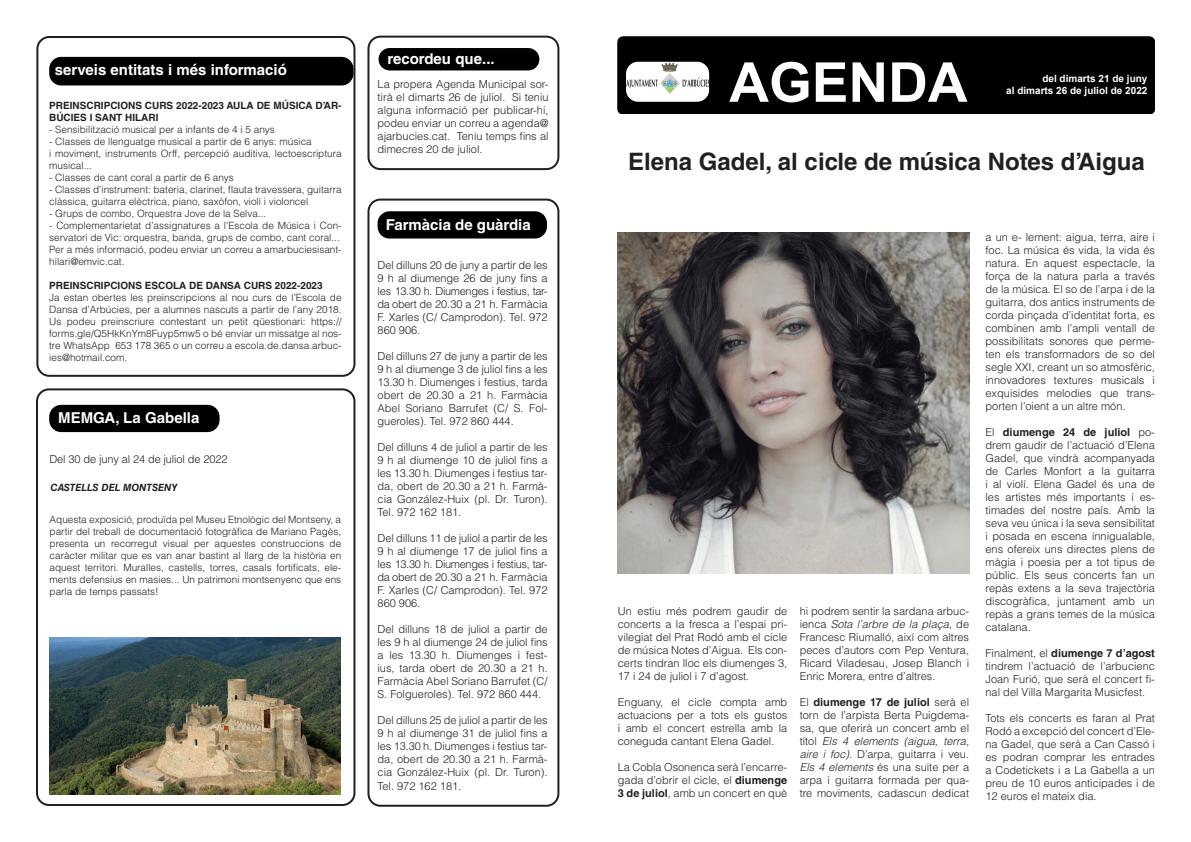
<style>
.page{position:relative;width:1191px;height:842px;background:#fff}
.page>*{position:absolute;margin:0;border:0;box-sizing:border-box;transform-origin:0 0}
.t1{font:700 55px "Arial";color:#fff}
.t2{font:700 24px "Helvetica LT Std";color:#231f20}
.t3{font:700 15px "Helvetica LT Std";color:#fff}
.t4{font:300 11px/13px "Helvetica LT Std";color:#231f20;text-align:justify}
.t5{font:300 10px/12px "Helvetica LT Std";color:#231f20}
.t6{font:700 10px/12px "Helvetica LT Std";color:#231f20}
.t7{font:700 10px "Arial";color:#fff}
.t8{font:italic 700 10px "Helvetica LT Std";color:#231f20}
.s1{font-weight:700}
.s2{font-style:italic}
</style>
<div class="page">
<div style="left:367px;top:199px;width:192px;height:608px;border:2px solid #231f20;border-radius:12px"></div>
<div style="left:367px;top:36px;width:192px;height:134px;border:2px solid #231f20;border-radius:12px"></div>
<div style="left:618px;top:36px;width:537px;height:77px;background:#000"></div>
<img style="left:626px;top:62px;width:83px;height:40px">
<div style="left:378px;top:48px;width:161px;height:22px;background:#000;border-radius:11px"></div>
<div style="left:377px;top:211px;width:170px;height:28px;background:#000;border-radius:12px"></div>
<div style="left:36px;top:36px;width:319px;height:341px;border:2px solid #231f20;border-radius:12px"></div>
<div style="left:36px;top:388px;width:319px;height:418px;border:2px solid #231f20;border-radius:12px"></div>
<div style="left:49px;top:405px;width:170px;height:27px;background:#000;border-radius:12px"></div>
<div style="left:49px;top:57px;width:304px;height:28px;background:#000;border-radius:12px"></div>
<img style="left:618px;top:233px;width:351px;height:341px">
<img style="left:49px;top:637px;width:291px;height:157px">
<p class="t3" style="left:55px;top:61px;width:233px">serveis entitats i més informació</p>
<p class="t6" style="left:49px;top:99px;width:294px">PREINSCRIPCIONS CURS 2022-2023 AULA DE MÚSICA D’AR-<br>BÚCIES I SANT HILARI</p>
<p class="t5" style="left:49px;top:123px;width:227px">- Sensibilització musical per a infants de 4 i 5 anys</p>
<p class="t5" style="left:49px;top:135px;width:264px">- Classes de llenguatge musical a partir de 6 anys: música</p>
<p class="t5" style="left:49px;top:147px;width:294px">i moviment, instruments Orff, percepció auditiva, lectoescriptura musical...</p>
<p class="t5" style="left:49px;top:171px;width:186px">- Classes de cant coral a partir de 6 anys</p>
<p class="t5" style="left:49px;top:183px;width:294px">- Classes d’instrument: bateria, clarinet, flauta travessera, guitarra</p>
<p class="t5" style="left:49px;top:195px;width:260px">clàssica, guitarra elèctrica, piano, saxòfon, violí i violoncel</p>
<p class="t5" style="left:49px;top:207px;width:219px">- Grups de combo, Orquestra Jove de la Selva...</p>
<p class="t5" style="left:49px;top:219px;width:294px">- Complementarietat d’assignatures a l’Escola de Música i Con&shy;servatori de Vic: orquestra, banda, grups de combo, cant coral...</p>
<p class="t5" style="left:49px;top:243px;width:294px">Per a més informació, podeu enviar un correu a amarbuciesisant&shy;hilari@emvic.cat.</p>
<p class="t6" style="left:49px;top:279px;width:275px">PREINSCRIPCIONS ESCOLA DE DANSA CURS 2022-2023</p>
<p class="t5" style="left:49px;top:291px;width:294px;text-align:justify">Ja estan obertes les preinscripcions al nou curs de l’Escola de Dansa d’Arbúcies, per a alumnes nascuts a partir de l’any 2018.<br>Us podeu preinscriure contestant un petit qüestionari: https:// forms.gle/Q5HkKnYm8Fuyp5mw5 o bé enviar un missatge al nos&shy;tre WhatsApp 653 178 365 o un correu a escola.de.dansa.arbuc&shy;ies@hotmail.com.</p>
<p class="t3" style="left:58px;top:408px;width:143px">MEMGA, La Gabella</p>
<p class="t4" style="left:49px;top:453px;width:180px">Del 30 de juny al 24 de juliol de 2022</p>
<p class="t8" style="left:50px;top:481px;width:129px">CASTELLS DEL MONTSENY</p>
<p class="t5" style="left:50px;top:513px;width:293px;text-align:justify">Aquesta exposició, produïda pel Museu Etnològic del Montseny, a partir del treball de documentació fotogràfica de Mariano Pagès, presenta un recorregut visual per aquestes construccions de caràcter militar que es van anar bastint al llarg de la història en aquest territori. Muralles, castells, torres, casals fortificats, ele&shy;ments defensius en masies... Un patrimoni montsenyenc que ens parla de temps passats!</p>
<p class="t3" style="left:387px;top:50px;width:109px">recordeu que...</p>
<p class="t4" style="left:377px;top:78px;width:173px">La propera Agenda Municipal sor&shy;tirà el dimarts 26 de juliol. Si teniu alguna informació per publicar-hi, podeu enviar un correu a agenda@ ajarbucies.cat. Teniu temps fins al dimecres 20 de juliol.</p>
<p class="t3" style="left:386px;top:215px;width:147px">Farmàcia de guàrdia</p>
<p class="t4" style="left:377px;top:258px;width:172px">Del dilluns 20 de juny a partir de les 9 h al diumenge 26 de juny fins a les 13.30 h. Diumenges i festius, tar&shy;da obert de 20.30 a 21 h. Farmàcia F. Xarles (C/ Camprodon). Tel. 972<br>860 906.</p>
<p class="t4" style="left:377px;top:349px;width:172px">Del dilluns 27 de juny a partir de les 9 h al diumenge 3 de juliol fins a les 13.30 h. Diumenges i festius, tarda obert de 20.30 a 21 h. Farmàcia Abel Soriano Barrufet (C/ S. Fol&shy;gueroles). Tel. 972 860 444.</p>
<p class="t4" style="left:377px;top:440px;width:171px">Del dilluns 4 de juliol a partir de les 9 h al diumenge 10 de juliol fins a les 13.30 h. Diumenges i festius tar&shy;da, obert de 20.30 a 21 h. Farmà&shy;cia González-Huix (pl. Dr. Turon).<br>Tel. 972 162 181.</p>
<p class="t4" style="left:377px;top:531px;width:172px">Del dilluns 11 de juliol a partir de les 9 h al diumenge 17 de juliol fins a les 13.30 h. Diumenges i festius, tar&shy;da obert de 20.30 a 21 h. Farmàcia F. Xarles (C/ Camprodon). Tel. 972<br>860 906.</p>
<p class="t4" style="left:377px;top:622px;width:171px">Del dilluns 18 de juliol a partir de les 9 h al diumenge 24 de juliol fins a les 13.30 h. Diumenges i fest&shy;ius, tarda obert de 20.30 a 21 h.<br>Farmàcia Abel Soriano Barrufet (C/ S. Folgueroles). Tel. 972 860 444.</p>
<p class="t4" style="left:377px;top:713px;width:171px">Del dilluns 25 de juliol a partir de les 9 h al diumenge 31 de juliol fins a les 13.30 h. Diumenges i festius tar&shy;da, obert de 20.30 a 21 h. Farmà&shy;cia González-Huix (pl. Dr. Turon).</p>
<p class="t4" style="left:377px;top:779px;width:85px">Tel. 972 162 181.</p>
<p class="t1" style="left:729px;top:44px;width:240px">AGENDA</p>
<p class="t7" style="left:1042px;top:71px;width:107px">del dimarts 21 de juny</p>
<p class="t7" style="left:1006px;top:83px;width:143px">al dimarts 26 de juliol de 2022</p>
<p class="t2" style="left:628px;top:147px;width:518px">Elena Gadel, al cicle de música Notes d’Aigua</p>
<p class="t4" style="left:618px;top:604px;width:171px">Un estiu més podrem gaudir de concerts a la fresca a l’espai pri&shy;vilegiat del Prat Rodó amb el cicle de música Notes d’Aigua. Els con&shy;certs tindran lloc els diumenges 3, 17 i 24 de juliol i 7 d’agost.</p>
<p class="t4" style="left:618px;top:695px;width:171px">Enguany, el cicle compta amb actuacions per a tots els gustos i amb el concert estrella amb la coneguda cantant Elena Gadel.</p>
<p class="t4" style="left:618px;top:760px;width:171px">La Cobla Osonenca serà l’encarre&shy;gada d’obrir el cicle, el <span class="s1">diumenge 3 de juliol</span>, amb un concert en què</p>
<p class="t4" style="left:799px;top:604px;width:171px">hi podrem sentir la sardana arbuc&shy;ienca <span class="s2">Sota l’arbre de la plaça</span>, de Francesc Riumalló, així com altres peces d’autors com Pep Ventura, Ricard Viladesau, Josep Blanch i Enric Morera, entre d’altres.</p>
<p class="t4" style="left:799px;top:695px;width:171px">El <span class="s1">diumenge 17 de juliol</span> serà el torn de l’arpista Berta Puigdema&shy;sa, que oferirà un concert amb el títol <span class="s2">Els 4 elements (aigua, terra, aire i foc)</span>. D’arpa, guitarra i veu.<br><span class="s2">Els 4 elements</span> és una suite per a arpa i guitarra formada per qua&shy;tre moviments, cadascun dedicat</p>
<p class="t4" style="left:985px;top:230px;width:171px">a un e- lement: aigua, terra, aire i foc. La música és vida, la vida és natura. En aquest espectacle, la força de la natura parla a través de la música. El so de l’arpa i de la guitarra, dos antics instruments de corda pinçada d’identitat forta, es combinen amb l’ampli ventall de possibilitats sonores que perme&shy;ten els transformadors de so del segle XXI, creant un so atmosfèric, innovadores textures musicals i exquisides melodies que trans&shy;porten l’oient a un altre món.</p>
<p class="t4" style="left:985px;top:425px;width:171px">El <span class="s1">diumenge 24 de juliol</span> po&shy;drem gaudir de l’actuació d’Elena Gadel, que vindrà acompanyada de Carles Monfort a la guitarra i al violí. Elena Gadel és una de les artistes més importants i es&shy;timades del nostre país. Amb la seva veu única i la seva sensibilitat i posada en escena innigualable, ens ofereix uns directes plens de màgia i poesia per a tot tipus de públic. Els seus concerts fan un repàs extens a la seva trajectòria discogràfica, juntament amb un repàs a grans temes de la música catalana.</p>
<p class="t4" style="left:985px;top:646px;width:171px">Finalment, el <span class="s1">diumenge 7 d’agost </span>tindrem l’actuació de l’arbucienc Joan Furió, que serà el concert fi&shy;nal del Villa Margarita Musicfest.</p>
<p class="t4" style="left:985px;top:711px;width:171px">Tots els concerts es faran al Prat Rodó a excepció del concert d’Ele&shy;na Gadel, que serà a Can Cassó i es podran comprar les entrades a Codetickets i a La Gabella a un preu de 10 euros anticipades i de 12 euros el mateix dia.</p>
</div>
